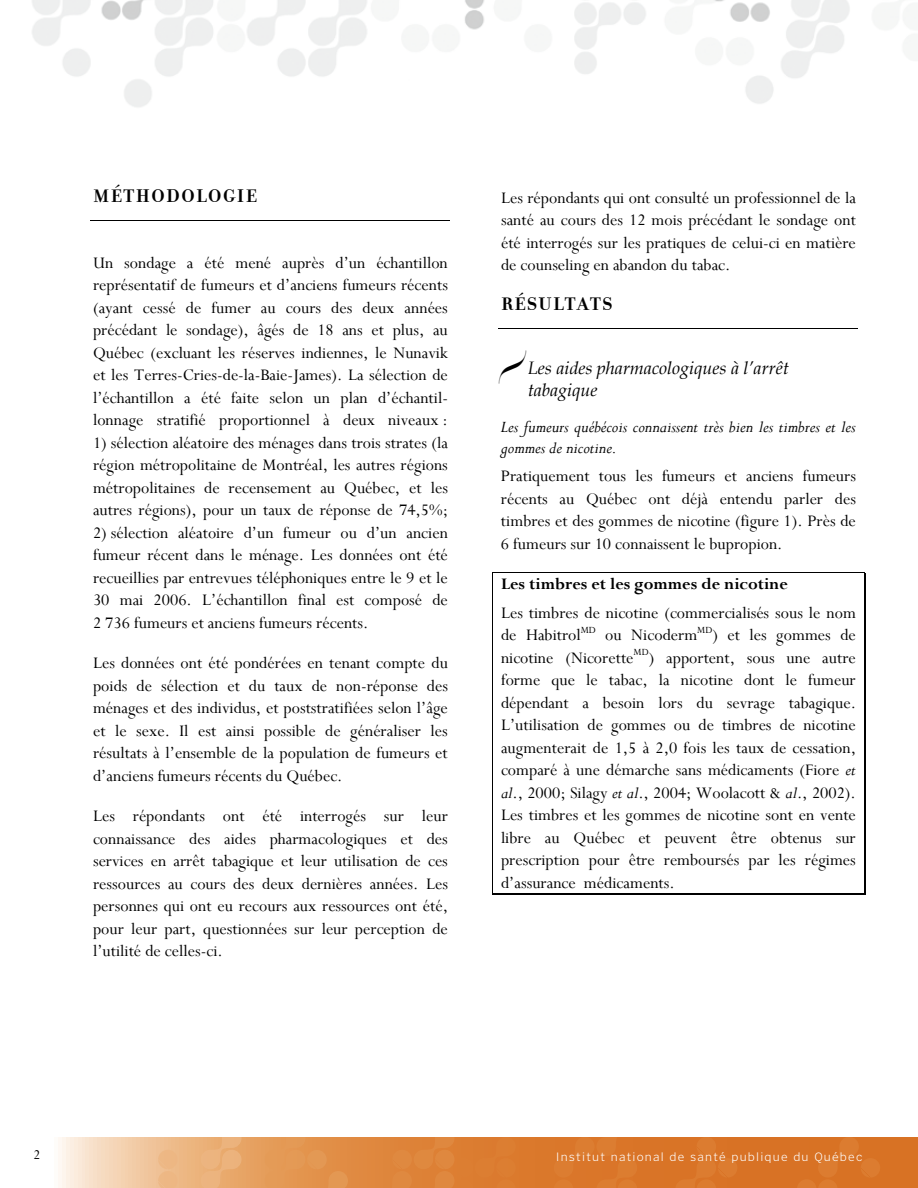
<style>
.page{position:relative;width:918px;height:1188px;background:#fff}
.page>*{position:absolute;margin:0;border:0;box-sizing:border-box;transform-origin:0 0}
.t1{font:700 19.5px "Filosofia";letter-spacing:.075em;color:#000}
.t2{font:18px/22.5px "Perpetua";color:#000;text-align:justify}
.t3{font:italic 18px/20.5px "Perpetua";color:#000}
.t4{font:italic 18px/21px "Book Antiqua";color:#000}
.t5{font:700 18px "Perpetua";color:#000}
.t6{font:15px "Perpetua";color:#000}
.t7{font:300 12px "Poynter Text Sans";letter-spacing:.1em;color:#fff}
.s1{font-family:"Pompeijana Borders"}
.s2{font-style:italic}
</style>
<div class="page">
<svg style="left:58px;top:1137px;width:374px;height:51px;background:#e9ab73"></svg>
<img style="left:32px;top:0;width:818px;height:107px">
<svg style="left:432px;top:1137px;width:486px;height:51px;background:#d9762a"></svg>
<hr style="left:91px;top:220px;width:359px;height:1px;background:#000">
<hr style="left:499px;top:328px;width:359px;height:1px;background:#000">
<hr style="left:492px;top:572px;width:373px;height:1px;background:#000">
<hr style="left:864px;top:573px;width:2px;height:27px;background:#000">
<hr style="left:864px;top:600px;width:2px;height:22px;background:#000">
<hr style="left:864px;top:622px;width:2px;height:23px;background:#000">
<hr style="left:864px;top:645px;width:2px;height:22px;background:#000">
<hr style="left:864px;top:667px;width:2px;height:23px;background:#000">
<hr style="left:864px;top:690px;width:2px;height:22px;background:#000">
<hr style="left:864px;top:712px;width:2px;height:23px;background:#000">
<hr style="left:864px;top:735px;width:2px;height:22px;background:#000">
<hr style="left:864px;top:757px;width:2px;height:23px;background:#000">
<hr style="left:864px;top:780px;width:2px;height:22px;background:#000">
<hr style="left:864px;top:802px;width:2px;height:23px;background:#000">
<hr style="left:864px;top:825px;width:2px;height:22px;background:#000">
<hr style="left:864px;top:847px;width:2px;height:23px;background:#000">
<hr style="left:493px;top:894px;width:371px;height:1px;background:#000">
<svg style="left:492px;top:573px;width:1px;height:322px"></svg>
<hr style="left:864px;top:870px;width:2px;height:24px;background:#000">
<p class="t1" style="left:93px;top:185px;width:166px">MÉTHODOLOGIE</p>
<p class="t2" style="left:93px;top:252px;width:356px">Un sondage a été mené auprès d’un échantillon représentatif de fumeurs et d’anciens fumeurs récents (ayant cessé de fumer au cours des deux années précédant le sondage), âgés de 18 ans et plus, au Québec (excluant les réserves indiennes, le Nunavik et les Terres-Cries-de-la-Baie-James). La sélection de l’échantillon a été faite selon un plan d’échantil&shy;lonnage stratifié proportionnel à deux niveaux :</p>
<p class="t2" style="left:93px;top:432px;width:357px">1) sélection aléatoire des ménages dans trois strates (la région métropolitaine de Montréal, les autres régions métropolitaines de recensement au Québec, et les autres régions), pour un taux de réponse de 74,5%;</p>
<p class="t2" style="left:93px;top:522px;width:356px">2) sélection aléatoire d’un fumeur ou d’un ancien fumeur récent dans le ménage. Les données ont été recueillies par entrevues téléphoniques entre le 9 et le 30 mai 2006. L’échantillon final est composé de 2 736 fumeurs et anciens fumeurs récents.</p>
<p class="t2" style="left:93px;top:652px;width:356px">Les données ont été pondérées en tenant compte du poids de sélection et du taux de non-réponse des ménages et des individus, et poststratifiées selon l’âge et le sexe. Il est ainsi possible de généraliser les résultats à l’ensemble de la population de fumeurs et d’anciens fumeurs récents du Québec.</p>
<p class="t2" style="left:93px;top:805px;width:356px">Les répondants ont été interrogés sur leur connaissance des aides pharmacologiques et des services en arrêt tabagique et leur utilisation de ces ressources au cours des deux dernières années. Les personnes qui ont eu recours aux ressources ont été, pour leur part, questionnées sur leur perception de l’utilité de celles-ci.</p>
<p class="t2" style="left:501px;top:187px;width:356px">Les répondants qui ont consulté un professionnel de la santé au cours des 12 mois précédant le sondage ont été interrogés sur les pratiques de celui-ci en matière de counseling en abandon du tabac.</p>
<p class="t1" style="left:501px;top:293px;width:113px">RÉSULTATS</p>
<p class="t4" style="left:528px;top:358px;width:262px;text-indent:-27px"><span class="s1">-</span>Les aides pharmacologiques à l’arrêt tabagique</p>
<p class="t3" style="left:501px;top:418px;width:356px">Les fumeurs québécois connaissent très bien les timbres et les gommes de nicotine.</p>
<p class="t2" style="left:501px;top:466px;width:357px">Pratiquement tous les fumeurs et anciens fumeurs récents au Québec ont déjà entendu parler des timbres et des gommes de nicotine (figure 1). Près de 6 fumeurs sur 10 connaissent le bupropion.</p>
<p class="t5" style="left:501px;top:574px;width:288px">Les timbres et les gommes de nicotine</p>
<p class="t2" style="left:501px;top:602px;width:357px">Les timbres de nicotine (commercialisés sous le nom de Habitrol<sup>MD</sup> ou Nicoderm<sup>MD</sup>) et les gommes de nicotine (Nicorette<sup>MD</sup>) apportent, sous une autre forme que le tabac, la nicotine dont le fumeur dépendant a besoin lors du sevrage tabagique.<br>L’utilisation de gommes ou de timbres de nicotine augmenterait de 1,5 à 2,0 fois les taux de cessation, comparé à une démarche sans médicaments (Fiore <span class="s2">et al</span>., 2000; Silagy <span class="s2">et al</span>., 2004; Woolacott &amp; <span class="s2">al</span>., 2002).<br>Les timbres et les gommes de nicotine sont en vente libre au Québec et peuvent être obtenus sur prescription pour être remboursés par les régimes d’assurance médicaments.</p>
<p class="t6" style="left:34px;top:1147px;width:8px">2</p>
<p class="t7" style="left:556px;top:1150px;width:308px">Institut national de santé publique du Québec</p>
</div>
